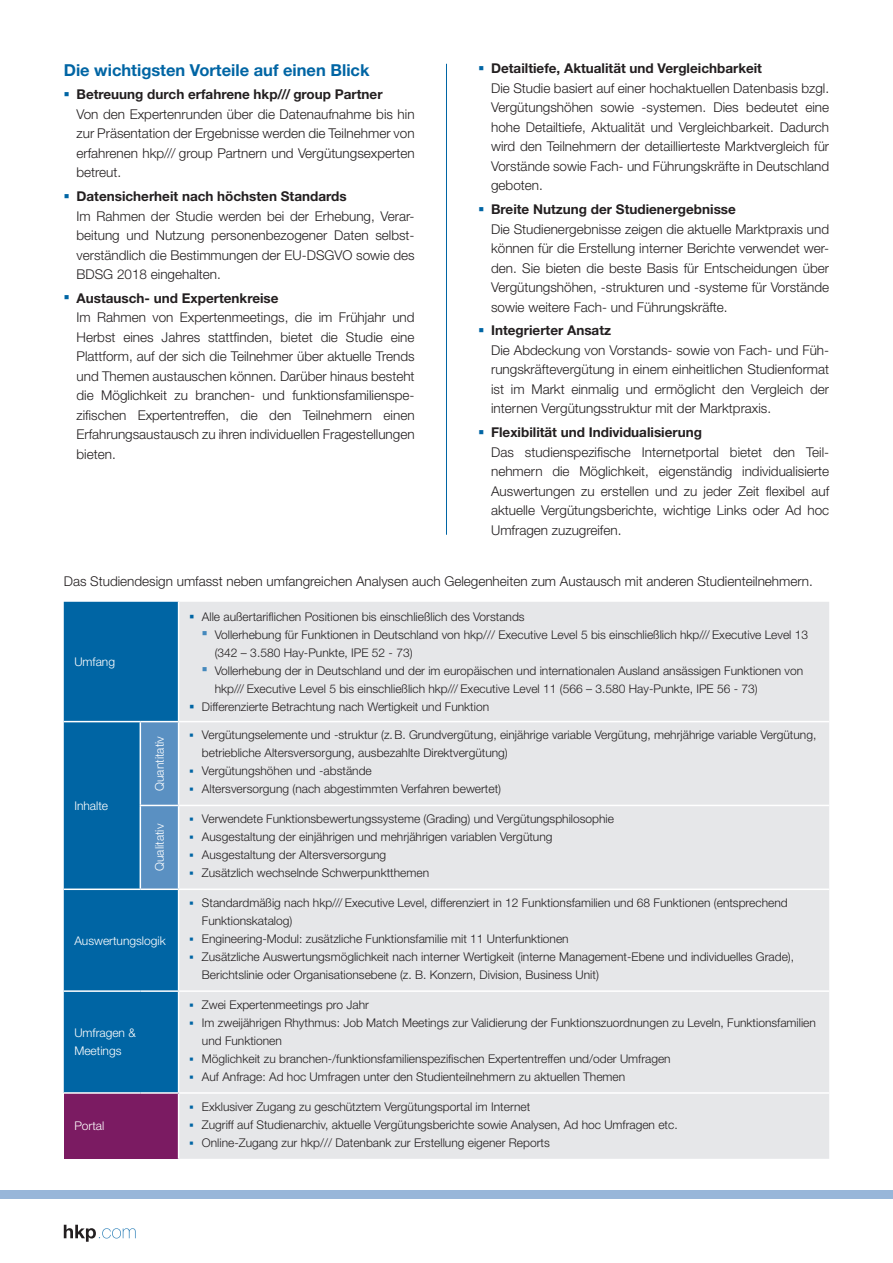
<style>
.page{position:relative;width:893px;height:1263px;background:#fff}
.page>*{position:absolute;margin:0;border:0;box-sizing:border-box;transform-origin:0 0}
.t1{font:700 16.5px "Helvetica Neue LT Std";color:#0065a4}
.t2{font:300 13.5px/19.5px "Helvetica Neue LT Std";color:#231f20}
.t3{font:300 12px/18px "Helvetica Neue LT Std";color:#231f20}
.t4{font:300 12px/18px "Helvetica Neue LT Std";color:#fff}
.s1{color:#0065a4}
.s2{font-weight:700}
.s3{color:#4589bd}
</style>
<div class="page">
<hr style="left:446px;top:64px;width:1px;height:471px;background:#0065a4">
<svg style="left:64px;top:1225px;width:72px;height:17px"></svg>
<div style="left:0;top:1191px;width:893px;height:8px;background:#98b6d9"></div>
<div style="left:64px;top:602px;width:114px;height:490px;background:#0065a4"></div>
<div style="left:179px;top:602px;width:650px;height:557px;background:#e6e7e9"></div>
<svg style="left:141px;top:722px;width:37px;height:166px;background:#5b91c2"></svg>
<div style="left:64px;top:1093px;width:115px;height:66px;background:#7b1b62"></div>
<hr style="left:64px;top:721px;width:76px;height:1px;background:#fff">
<hr style="left:140px;top:721px;width:39px;height:1px;background:#fff">
<hr style="left:140px;top:722px;width:1px;height:83px;background:#fff">
<hr style="left:179px;top:721px;width:650px;height:1px;background:#fff">
<hr style="left:140px;top:805px;width:39px;height:1px;background:#fff">
<hr style="left:140px;top:806px;width:1px;height:82px;background:#fff">
<hr style="left:179px;top:805px;width:650px;height:1px;background:#fff">
<hr style="left:64px;top:888px;width:76px;height:2px;background:#fff">
<hr style="left:140px;top:888px;width:39px;height:2px;background:#fff">
<hr style="left:179px;top:888px;width:650px;height:2px;background:#fff">
<hr style="left:64px;top:990px;width:76px;height:2px;background:#fff">
<hr style="left:140px;top:990px;width:39px;height:2px;background:#fff">
<hr style="left:179px;top:990px;width:650px;height:2px;background:#fff">
<hr style="left:64px;top:1092px;width:76px;height:2px;background:#fff">
<hr style="left:140px;top:1092px;width:39px;height:2px;background:#fff">
<hr style="left:179px;top:1092px;width:650px;height:2px;background:#fff">
<hr style="left:178px;top:1094px;width:1px;height:65px;background:#fff">
<svg style="left:190px;top:615px;width:4px;height:3px"></svg>
<svg style="left:190px;top:705px;width:4px;height:3px"></svg>
<svg style="left:190px;top:901px;width:3px;height:4px"></svg>
<svg style="left:190px;top:937px;width:3px;height:4px"></svg>
<svg style="left:190px;top:955px;width:3px;height:4px"></svg>
<p class="t1" style="left:64px;top:59px;width:307px">Die wichtigsten Vorteile auf einen Blick</p>
<p class="t2" style="left:77px;top:84px;width:340px;text-indent:-13px"><span class="s1">○</span> <span class="s2">Betreuung durch erfahrene hkp/// group Partner<br></span>Von den Expertenrunden über die Datenaufnahme bis hin zur Präsentation der Ergebnisse werden die Teilnehmer von erfahrenen hkp/// group Partnern und Vergütungsexperten betreut.</p>
<p class="t2" style="left:77px;top:186px;width:340px;text-indent:-13px"><span class="s1">○</span> <span class="s2">Datensicherheit nach höchsten Standards<br></span>Im Rahmen der Studie werden bei der Erhebung, Verar&shy;beitung und Nutzung personenbezogener Daten selbst&shy;verständlich die Bestimmungen der EU-DSGVO sowie des BDSG 2018 eingehalten.</p>
<p class="t2" style="left:77px;top:288px;width:340px;text-indent:-13px"><span class="s1">○</span> <span class="s2">Austausch- und Expertenkreise<br></span>Im Rahmen von Expertenmeetings, die im Frühjahr und Herbst eines Jahres stattfinden, bietet die Studie eine Plattform, auf der sich die Teilnehmer über aktuelle Trends und Themen austauschen können. Darüber hinaus besteht die Möglichkeit zu branchen- und funktionsfamilienspe&shy;zifischen Expertentreffen, die den Teilnehmern einen Erfahrungsaustausch zu ihren individuellen Fragestellungen bieten.</p>
<p class="t2" style="left:491px;top:59px;width:340px;text-indent:-13px"><span class="s1">○</span> <span class="s2">Detailtiefe, Aktualität und Vergleichbarkeit<br></span>Die Studie basiert auf einer hochaktuellen Datenbasis bzgl.<br>Vergütungshöhen sowie -systemen. Dies bedeutet eine hohe Detailtiefe, Aktualität und Vergleichbarkeit. Dadurch wird den Teilnehmern der detaillierteste Marktvergleich für Vorstände sowie Fach- und Führungskräfte in Deutschland geboten.</p>
<p class="t2" style="left:491px;top:199px;width:340px;text-indent:-13px"><span class="s1">○</span> <span class="s2">Breite Nutzung der Studienergebnisse<br></span>Die Studienergebnisse zeigen die aktuelle Marktpraxis und können für die Erstellung interner Berichte verwendet wer&shy;den. Sie bieten die beste Basis für Entscheidungen über Vergütungshöhen, -strukturen und -systeme für Vorstände sowie weitere Fach- und Führungskräfte.</p>
<p class="t2" style="left:491px;top:321px;width:340px;text-indent:-13px"><span class="s1">○</span> <span class="s2">Integrierter Ansatz<br></span>Die Abdeckung von Vorstands- sowie von Fach- und Füh&shy;rungskräftevergütung in einem einheitlichen Studienformat ist im Markt einmalig und ermöglicht den Vergleich der internen Vergütungsstruktur mit der Marktpraxis.</p>
<p class="t2" style="left:491px;top:422px;width:340px;text-indent:-13px"><span class="s1">○</span> <span class="s2">Flexibilität und Individualisierung<br></span>Das studienspezifische Internetportal bietet den Teil&shy;nehmern die Möglichkeit, eigenständig individualisierte Auswertungen zu erstellen und zu jeder Zeit flexibel auf aktuelle Vergütungsberichte, wichtige Links oder Ad hoc Umfragen zuzugreifen.</p>
<p class="t2" style="left:64px;top:571px;width:751px">Das Studiendesign umfasst neben umfangreichen Analysen auch Gelegenheiten zum Austausch mit anderen Studienteilnehmern.</p>
<p class="t4" style="left:74px;top:652px;width:42px">Umfang</p>
<p class="t4" style="left:74px;top:796px;width:35px">Inhalte</p>
<p class="t3" style="left:202px;top:607px;width:324px">Alle außertariflichen Positionen bis einschließlich des Vorstands</p>
<p class="t3" style="left:215px;top:625px;width:595px;text-indent:-13px"><span class="s3">○</span> Vollerhebung für Funktionen in Deutschland von hkp/// Executive Level 5 bis einschließlich hkp/// Executive Level 13 (342 – 3.580 Hay-Punkte, IPE 52 - 73)</p>
<p class="t3" style="left:202px;top:661px;width:603px"><span class="s3">○</span> Vollerhebung der in Deutschland und der im europäischen und internationalen Ausland ansässigen Funktionen von</p>
<p class="t3" style="left:215px;top:679px;width:544px">hkp/// Executive Level 5 bis einschließlich hkp/// Executive Level 11 (566 – 3.580 Hay-Punkte, IPE 56 - 73)</p>
<p class="t3" style="left:202px;top:697px;width:289px">Differenzierte Betrachtung nach Wertigkeit und Funktion</p>
<p class="t4" style="left:150px;top:791px;width:56px;rotate:-90deg">Quantitativ</p>
<p class="t3" style="left:202px;top:726px;width:616px">Vergütungselemente und -struktur (z.B. Grundvergütung, einjährige variable Vergütung, mehrjährige variable Vergütung, betriebliche Altersversorgung, ausbezahlte Direktvergütung)<br>Vergütungshöhen und -abstände<br>Altersversorgung (nach abgestimmten Verfahren bewertet)</p>
<p class="t4" style="left:150px;top:871px;width:49px;rotate:-90deg">Qualitativ</p>
<p class="t3" style="left:202px;top:810px;width:414px">Verwendete Funktionsbewertungssysteme (Grading) und Vergütungsphilosophie Ausgestaltung der einjährigen und mehrjährigen variablen Vergütung Ausgestaltung der Altersversorgung<br>Zusätzlich wechselnde Schwerpunktthemen</p>
<p class="t4" style="left:74px;top:931px;width:93px">Auswertungslogik</p>
<p class="t4" style="left:74px;top:1024px;width:63px">Umfragen &amp;<br>Meetings</p>
<p class="t4" style="left:74px;top:1117px;width:32px">Portal</p>
<p class="t3" style="left:202px;top:893px;width:594px">Standardmäßig nach hkp/// Executive Level, differenziert in 12 Funktionsfamilien und 68 Funktionen (entsprechend Funktionskatalog)<br>Engineering-Modul: zusätzliche Funktionsfamilie mit 11 Unterfunktionen<br>Zusätzliche Auswertungsmöglichkeit nach interner Wertigkeit (interne Management-Ebene und individuelles Grade), Berichtslinie oder Organisationsebene (z. B. Konzern, Division, Business Unit)</p>
<p class="t3" style="left:202px;top:995px;width:615px">Zwei Expertenmeetings pro Jahr<br>Im zweijährigen Rhythmus: Job Match Meetings zur Validierung der Funktionszuordnungen zu Leveln, Funktionsfamilien und Funktionen<br>Möglichkeit zu branchen-/funktionsfamilienspezifischen Expertentreffen und/oder Umfragen<br>Auf Anfrage: Ad hoc Umfragen unter den Studienteilnehmern zu aktuellen Themen</p>
<p class="t3" style="left:202px;top:1097px;width:477px">Exklusiver Zugang zu geschütztem Vergütungsportal im Internet<br>Zugriff auf Studienarchiv, aktuelle Vergütungsberichte sowie Analysen, Ad hoc Umfragen etc.<br>Online-Zugang zur hkp/// Datenbank zur Erstellung eigener Reports</p>
</div>
